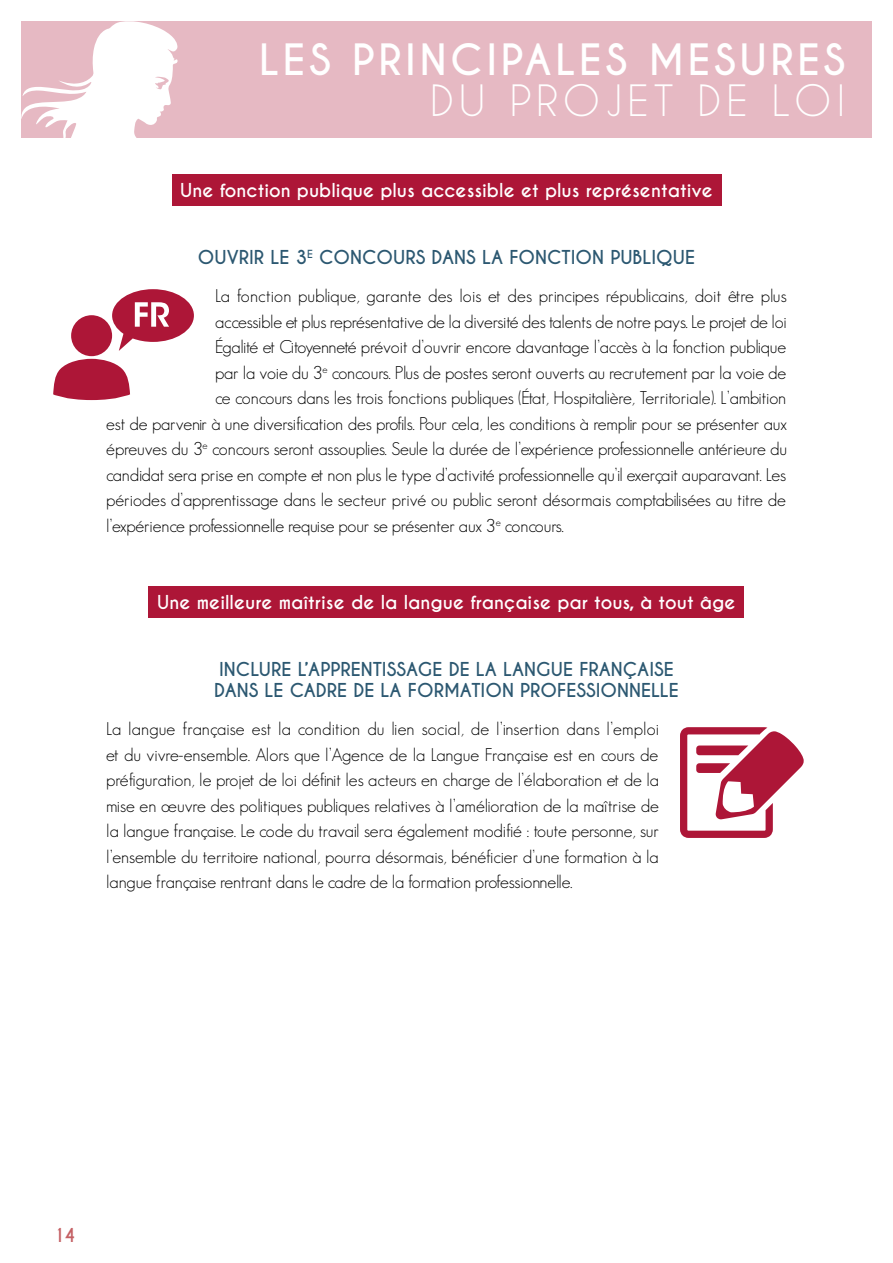
<style>
.page{position:relative;width:893px;height:1263px;background:#fff}
.page>*{position:absolute;margin:0;border:0;box-sizing:border-box;transform-origin:0 0}
.t1{font:700 40.5px "Caviar Dreams";letter-spacing:.09em;color:#fff}
.t2{font:40.5px "Caviar Dreams";letter-spacing:.125em;color:#fff}
.t3{font:300 18px/25.5px "Geosans";letter-spacing:-.01em;color:#000;text-align:justify}
.t4{font:700 18px/21px "Caviar Dreams";color:#2c5871}
.t5{font:700 18px "Caviar Dreams";color:#fff}
.t6{font:700 18px "Caviar Dreams";color:#c46064}
</style>
<div class="page">
<div style="left:21px;top:21px;width:851px;height:117px;background:#e6b9c3"></div>
<svg style="left:21px;top:21px;width:223px;height:185px;fill:#fff"></svg>
<div style="left:172px;top:174px;width:549px;height:31px;background:#ad1637"></div>
<div style="left:149px;top:586px;width:595px;height:31px;background:#ad1637"></div>
<svg style="left:680px;top:727px;width:124px;height:111px"></svg>
<svg style="left:53px;top:359px;width:77px;height:41px"></svg>
<div style="left:71px;top:315px;width:41px;height:41px;background:#ad1637;border-radius:50%"></div>
<svg style="left:112px;top:289px;width:82px;height:62px"></svg>
<h1 class="t1" style="left:259px;top:36px;width:588px">LES PRINCIPALES MESURES</h1>
<h1 class="t2" style="left:430px;top:76px;width:416px">DU PROJET DE LOI</h1>
<p class="t5" style="left:180px;top:179px;width:534px">UNE FONCTION PUBLIQUE PLUS ACCESSIBLE ET PLUS REPRÉSENTATIVE</p>
<p class="t4" style="left:198px;top:247px;width:39px">OUVRIR</p>
<p class="t4" style="left:270px;top:247px;width:424px">LE 3<sup>E</sup> CONCOURS DANS LA FONCTION PUBLIQUE</p>
<p class="t3" style="left:215px;top:283px;width:573px">La fonction publique, garante des lois et des principes républicains, doit être plus</p>
<p class="t3" style="left:215px;top:309px;width:573px">accessible et plus représentative de la diversité des talents de notre pays. Le projet de loi</p>
<p class="t3" style="left:215px;top:334px;width:573px">Égalité et Citoyenneté prévoit d’ouvrir encore davantage l’accès à la fonction publique</p>
<p class="t3" style="left:215px;top:360px;width:573px">par la voie du 3<sup>e</sup> concours. Plus de postes seront ouverts au recrutement par la voie de</p>
<p class="t3" style="left:215px;top:385px;width:573px">ce concours dans les trois fonctions publiques (État, Hospitalière, Territoriale). L’ambition</p>
<p class="t3" style="left:106px;top:411px;width:682px">est de parvenir à une diversification des profils. Pour cela, les conditions à remplir pour se présenter aux</p>
<p class="t3" style="left:106px;top:436px;width:682px">épreuves du 3<sup>e</sup> concours seront assouplies. Seule la durée de l’expérience professionnelle antérieure du</p>
<p class="t3" style="left:106px;top:462px;width:681px">candidat sera prise en compte et non plus le type d’activité professionnelle qu’il exerçait auparavant. Les</p>
<p class="t3" style="left:106px;top:487px;width:681px">périodes d’apprentissage dans le secteur privé ou public seront désormais comptabilisées au titre de</p>
<p class="t3" style="left:106px;top:513px;width:459px">l’expérience professionnelle requise pour se présenter aux 3<sup>e</sup> concours.</p>
<p class="t5" style="left:157px;top:591px;width:580px">UNE MEILLEURE MAÎTRISE DE LA LANGUE FRANÇAISE PAR TOUS, À TOUT ÂGE</p>
<p class="t4" style="left:214px;top:659px;width:433px;text-indent:204px">GE DE LA LANGUE FRANÇAISE<br>DANS LE CADRE DE LA FORMA</p>
<p class="t4" style="left:219px;top:659px;width:101px">INCLURE L’APPRE</p>
<p class="t4" style="left:361px;top:659px;width:31px">NTISSA</p>
<p class="t4" style="left:471px;top:680px;width:61px">TION PROFESSIO</p>
<p class="t4" style="left:617px;top:680px;width:61px">NNELLE</p>
<p class="t3" style="left:106px;top:716px;width:554px">La langue française est la condition du lien social, de l’insertion dans l’emploi et du vivre-ensemble. Alors que l’Agence de la Langue Française est en cours de préfiguration, le projet de loi définit les acteurs en charge de l’élaboration et de la mise en œuvre des politiques publiques relatives à l’amélioration de la maîtrise de la langue française. Le code du travail sera également modifié : toute personne, sur l’ensemble du territoire national, pourra désormais, bénéficier d’une formation à la langue française rentrant dans le cadre de la formation professionnelle.</p>
<p class="t6" style="left:53px;top:1224px;width:24px">14</p>
</div>
